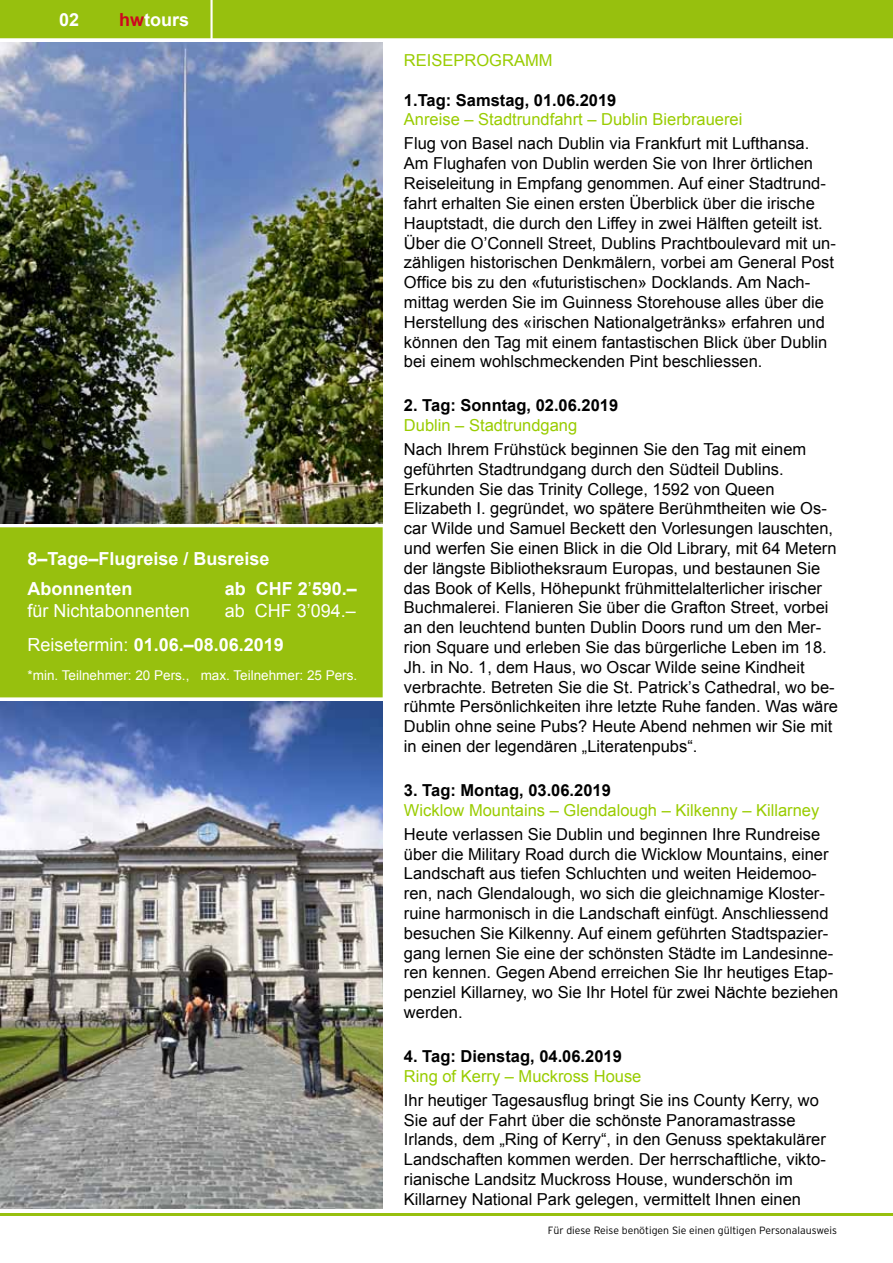
<style>
.page{position:relative;width:893px;height:1263px;background:#fff}
.page>*{position:absolute;margin:0;border:0;box-sizing:border-box;transform-origin:0 0}
.t1{font:18px/34.3px "Arial";color:#fff}
.t2{font:700 18px/30.2px "Arial";color:#fff}
.t3{font:16.5px/19.8px "Arial";color:#000}
.t4{font:16.5px "Arial";color:#9c0}
.t5{font:700 16.5px "Arial";color:#000}
.t6{font:13.5px "Arial";color:#fff}
.t7{font:300 10.5px "Interstate";color:#000}
.s1{color:#cd071e}
.s2{font-weight:400}
.s3{font-weight:700}
</style>
<div class="page">
<div style="left:0;top:0;width:893px;height:38px;background:#97c00e"></div>
<hr style="left:0;top:1213px;width:893px;height:2px;background:#97c00e">
<div style="left:0;top:527px;width:383px;height:170px;background:#97c00e"></div>
<img style="left:0;top:702px;width:383px;height:507px">
<img style="left:0;top:43px;width:383px;height:480px">
<p class="t2" style="left:59px;top:5px;width:22px">02</p>
<p class="t2" style="left:119px;top:5px;width:72px"><span class="s1">hw</span>tours</p>
<p class="t2" style="left:28px;top:544px;width:243px">8–Tage–Flugreise / Busreise<br>Abonnenten</p>
<p class="t2" style="left:225px;top:574px;width:134px">ab CHF 2<span class="s2">’</span>590.–</p>
<p class="t1" style="left:28px;top:593px;width:164px">für Nichtabonnenten</p>
<p class="t1" style="left:28px;top:593px;width:330px;text-indent:197px">ab CHF 3’094.–<br>Reisetermin: <span class="s3">01.06.–08.06.2019</span></p>
<p class="t6" style="left:28px;top:666px;width:331px">*min. Teilnehmer: 20 Pers., max. Teilnehmer: 25 Pers.</p>
<p class="t4" style="left:404px;top:49px;width:23px">Reisepr</p>
<p class="t4" style="left:476px;top:49px;width:27px">ogramm</p>
<p class="t5" style="left:404px;top:89px;width:214px">1.Tag: Samstag, 01.06.2019</p>
<p class="t4" style="left:404px;top:109px;width:340px">Anreise – Stadtrundfahrt – Dublin Bierbrauerei</p>
<p class="t3" style="left:404px;top:134px;width:433px">Flug von Basel nach Dublin via Frankfurt mit Lufthansa.<br>Am Flughafen von Dublin werden Sie von Ihrer örtlichen Reiseleitung in Empfang genommen. Auf einer Stadtrund&shy;fahrt erhalten Sie einen ersten Überblick über die irische Hauptstadt, die durch den Liffey in zwei Hälften geteilt ist.<br>Über die O’Connell Street, Dublins Prachtboulevard mit un&shy;zähligen historischen Denkmälern, vorbei am General Post Office bis zu den «futuristischen» Docklands. Am Nach&shy;mittag werden Sie im Guinness Storehouse alles über die Herstellung des «irischen Nationalgetränks» erfahren und können den Tag mit einem fantastischen Blick über Dublin bei einem wohlschmeckenden Pint beschliessen.</p>
<p class="t5" style="left:404px;top:394px;width:216px">2. Tag: Sonntag, 02.06.2019</p>
<p class="t4" style="left:404px;top:414px;width:175px">Dublin – Stadtrundgang</p>
<p class="t3" style="left:404px;top:439px;width:436px">Nach Ihrem Frühstück beginnen Sie den Tag mit einem geführten Stadtrundgang durch den Südteil Dublins.<br>Erkunden Sie das Trinity College, 1592 von Queen Elizabeth I. gegründet, wo spätere Berühmtheiten wie Os&shy;car Wilde und Samuel Beckett den Vorlesungen lauschten, und werfen Sie einen Blick in die Old Library, mit 64 Metern der längste Bibliotheksraum Europas, und bestaunen Sie das Book of Kells, Höhepunkt frühmittelalterlicher irischer Buchmalerei. Flanieren Sie über die Grafton Street, vorbei an den leuchtend bunten Dublin Doors rund um den Mer&shy;rion Square und erleben Sie das bürgerliche Leben im 18.<br>Jh. in No. 1, dem Haus, wo Oscar Wilde seine Kindheit verbrachte. Betreten Sie die St. Patrick’s Cathedral, wo be&shy;rühmte Persönlichkeiten ihre letzte Ruhe fanden. Was wäre Dublin ohne seine Pubs? Heute Abend nehmen wir Sie mit in einen der legendären „Literatenpubs“.</p>
<p class="t5" style="left:404px;top:779px;width:208px">3. Tag: Montag, 03.06.2019</p>
<p class="t4" style="left:404px;top:799px;width:417px">Wicklow Mountains – Glendalough – Kilkenny – Killarney</p>
<p class="t3" style="left:404px;top:824px;width:436px">Heute verlassen Sie Dublin und beginnen Ihre Rundreise über die Military Road durch die Wicklow Mountains, einer Landschaft aus tiefen Schluchten und weiten Heidemoo&shy;ren, nach Glendalough, wo sich die gleichnamige Kloster&shy;ruine harmonisch in die Landschaft einfügt. Anschliessend besuchen Sie Kilkenny. Auf einem geführten Stadtspazier&shy;gang lernen Sie eine der schönsten Städte im Landesinne&shy;ren kennen. Gegen Abend erreichen Sie Ihr heutiges Etap&shy;penziel Killarney, wo Sie Ihr Hotel für zwei Nächte beziehen werden.</p>
<p class="t5" style="left:404px;top:1045px;width:219px">4. Tag: Dienstag, 04.06.2019</p>
<p class="t4" style="left:404px;top:1065px;width:239px">Ring of Kerry – Muckross House</p>
<p class="t3" style="left:404px;top:1090px;width:423px">Ihr heutiger Tagesausflug bringt Sie ins County Kerry, wo Sie auf der Fahrt über die schönste Panoramastrasse Irlands, dem „Ring of Kerry“, in den Genuss spektakulärer Landschaften kommen werden. Der herrschaftliche, vikto&shy;rianische Landsitz Muckross House, wunderschön im Killarney National Park gelegen, vermittelt Ihnen einen</p>
<p class="t7" style="left:548px;top:1224px;width:291px">Für diese Reise benötigen Sie einen gültigen Personalausweis</p>
</div>
